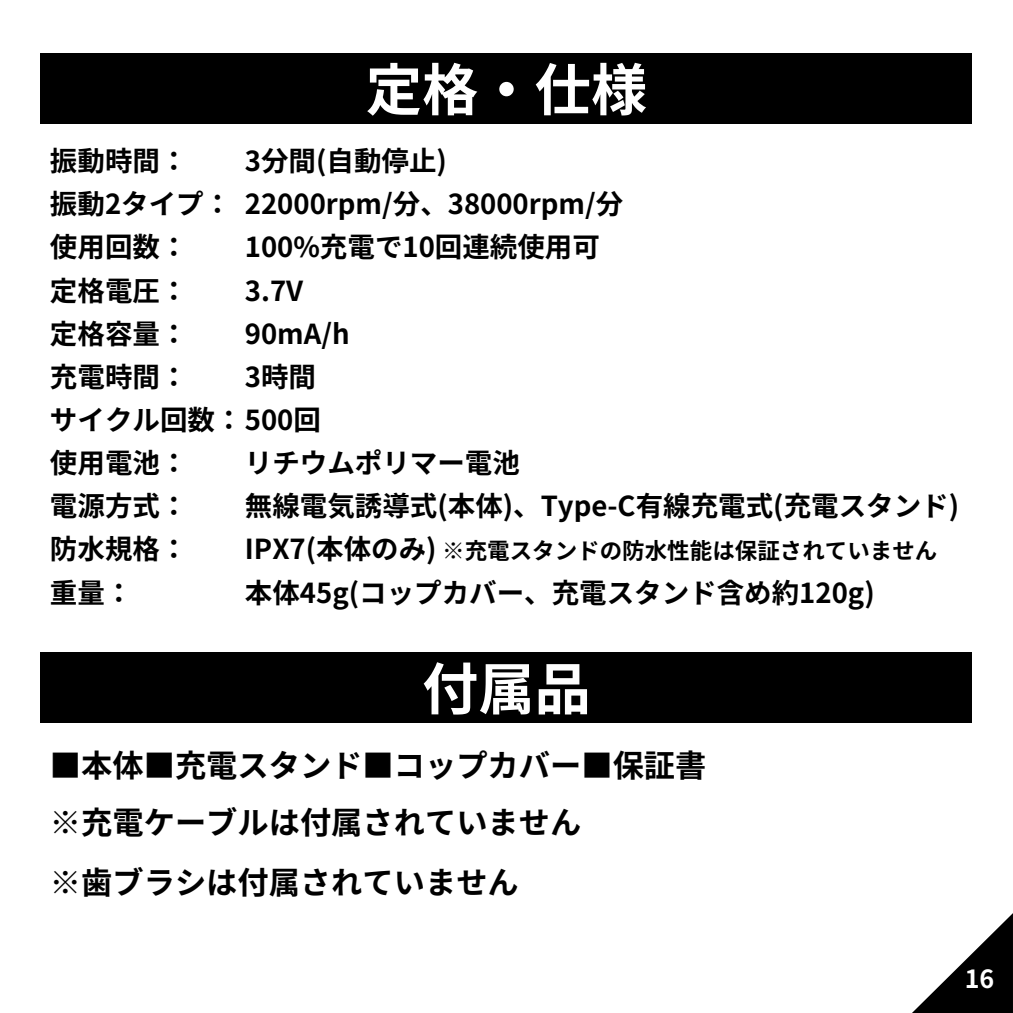
<style>
.page{position:relative;width:1013px;height:1013px;background:#fff}
.page>*{position:absolute;margin:0;border:0;box-sizing:border-box;transform-origin:0 0}
.t1{font:700 56.25px "Noto Sans JP";color:#fff}
.t2{font:700 31.25px "Noto Sans JP";color:#000}
.t3{font:700 27.5px/43.1px "Noto Sans JP";color:#000}
.t4{font:700 25px "Noto Sans JP";color:#fff}
.t5{font:700 22.5px "Noto Sans JP";color:#000}
</style>
<div class="page">
<div style="left:41px;top:53px;width:931px;height:71px;background:#000"></div>
<div style="left:41px;top:652px;width:931px;height:70px;background:#000"></div>
<svg style="left:913px;top:914px;width:99px;height:98px"></svg>
<h3 class="t1" style="left:366px;top:45px;width:283px">定格・仕様</h3>
<h2 class="t3" style="left:245px;top:138px;width:380px">3分間(自動停止)<br>22000rpm/分、38000rpm/分<br>100%充電で10回連続使用可<br>3.7V<br>90mA/h<br>3時間</h2>
<h1 class="t3" style="left:50px;top:138px;width:272px">振動時間：<br>振動2タイプ：<br>使用回数：<br>定格電圧：<br>定格容量：<br>充電時間：<br>サイクル回数：500回使用電池：<br>電源方式：<br>防水規格：<br>重量：</h1>
<h2 class="t3" style="left:245px;top:440px;width:715px">リチウムポリマー電池<br>無線電気誘導式(本体)、Type-C有線充電式(充電スタンド)<br>IPX7(本体のみ)<br>本体45g(コップカバー、充電スタンド含め約120g)</h2>
<p class="t5" style="left:442px;top:533px;width:496px">※充電スタンドの防水性能は保証されていません</p>
<h1 class="t1" style="left:422px;top:644px;width:170px">付属品</h1>
<h3 class="t2" style="left:50px;top:740px;width:658px">■本体■充電スタンド■コップカバー■保証書</h3>
<p class="t2" style="left:50px;top:798px;width:533px">※充電ケーブルは付属されていません</p>
<h2 class="t2" style="left:50px;top:857px;width:470px">※歯ブラシは付属されていません</h2>
<h2 class="t4" style="left:964px;top:958px;width:31px">16</h2>
</div>
